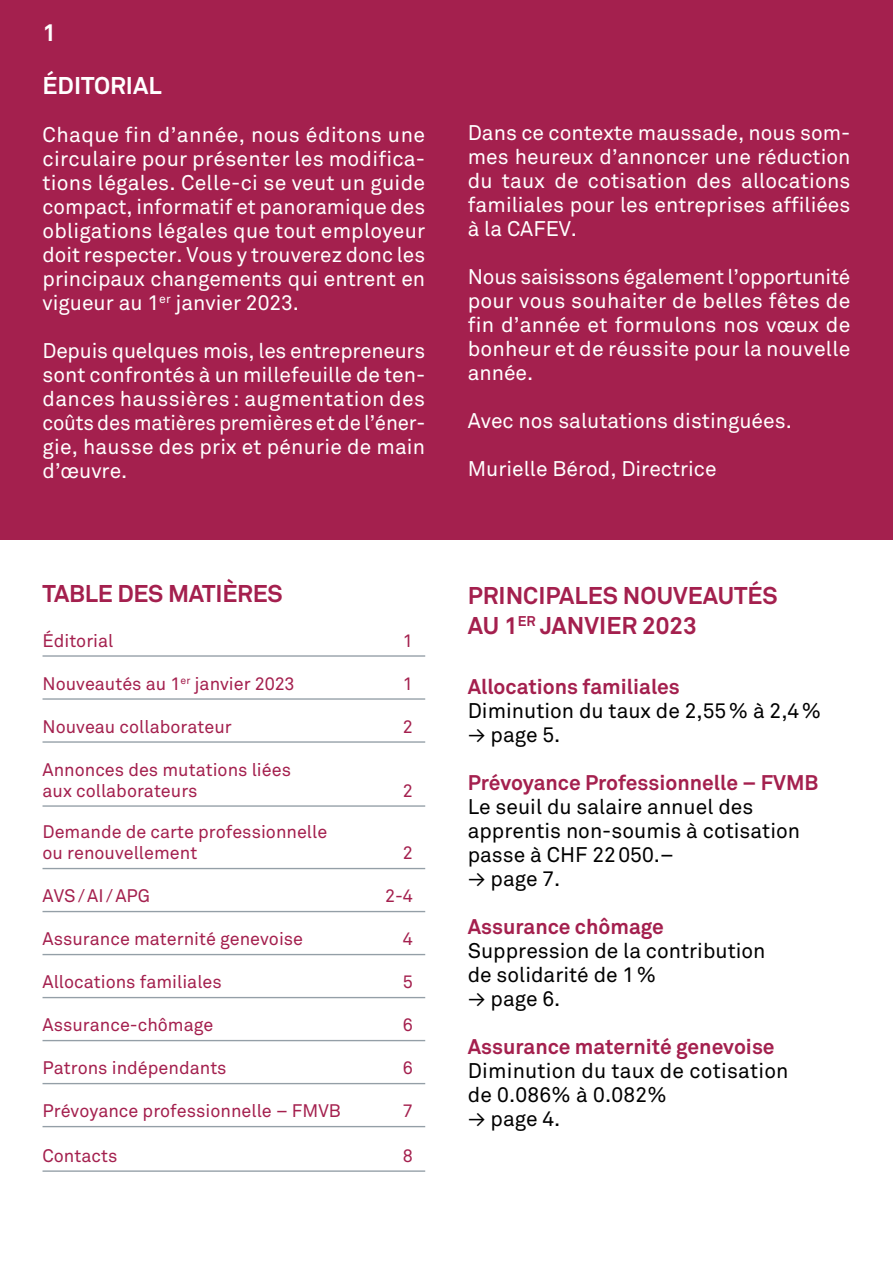
<style>
.page{position:relative;width:893px;height:1263px;background:#fff}
.page>*{position:absolute;margin:0;border:0;box-sizing:border-box;transform-origin:0 0}
.t1{font:700 24px/30px "Akkurat";color:#a4204e}
.t2{font:700 24px "Akkurat";color:#fff}
.t3{font:21px/24px "Akkurat";color:#fff;text-align:justify}
.t4{font:21px/24px "Akkurat";color:#000}
.t5{font:700 21px "Akkurat";color:#a4204e}
.t6{font:18px/21px "Akkurat";color:#a4204e}
</style>
<div class="page">
<div style="left:0;top:0;width:893px;height:60px;background:#a4204e"></div>
<div style="left:0;top:60px;width:893px;height:480px;background:#a4204e"></div>
<hr style="left:43px;top:655px;width:382px;height:2px;background:#949fa7">
<hr style="left:43px;top:698px;width:382px;height:2px;background:#949fa7">
<hr style="left:43px;top:741px;width:382px;height:2px;background:#949fa7">
<hr style="left:43px;top:805px;width:382px;height:2px;background:#949fa7">
<hr style="left:43px;top:868px;width:382px;height:1px;background:#949fa7">
<hr style="left:43px;top:911px;width:382px;height:1px;background:#949fa7">
<hr style="left:43px;top:954px;width:382px;height:1px;background:#949fa7">
<hr style="left:43px;top:997px;width:382px;height:1px;background:#949fa7">
<hr style="left:43px;top:1040px;width:382px;height:1px;background:#949fa7">
<hr style="left:43px;top:1083px;width:382px;height:1px;background:#949fa7">
<hr style="left:43px;top:1126px;width:382px;height:1px;background:#949fa7">
<hr style="left:43px;top:1170px;width:382px;height:2px;background:#949fa7">
<p class="t2" style="left:43px;top:17px;width:15px">1</p>
<p class="t2" style="left:43px;top:70px;width:121px">ÉDITORIAL</p>
<p class="t3" style="left:43px;top:123px;width:384px">Chaque fin d’année, nous éditons une circulaire pour présenter les modifica&shy;tions légales. Celle-ci se veut un guide compact, informatif et panoramique des obligations légales que tout employeur doit respecter. Vous y trouverez donc les principaux changements qui entrent en vigueur au 1<sup>er</sup> janvier 2023.</p>
<p class="t3" style="left:43px;top:339px;width:384px">Depuis quelques mois, les entrepreneurs sont confrontés à un millefeuille de ten&shy;dances haussières : augmentation des coûts des matières premières et de l’éner&shy;gie, hausse des prix et pénurie de main d’œuvre.</p>
<p class="t1" style="left:43px;top:579px;width:242px">TABLE DES MATIÈRES</p>
<p class="t6" style="left:43px;top:630px;width:72px">Éditorial</p>
<p class="t6" style="left:403px;top:630px;width:12px">1</p>
<p class="t6" style="left:43px;top:673px;width:253px">Nouveautés au 1<sup>er</sup> janvier 2023</p>
<p class="t6" style="left:403px;top:673px;width:12px">1</p>
<p class="t6" style="left:43px;top:716px;width:191px">Nouveau collaborateur</p>
<p class="t6" style="left:403px;top:716px;width:12px">2</p>
<p class="t6" style="left:43px;top:759px;width:250px">Annonces des mutations liées aux collaborateurs</p>
<p class="t6" style="left:403px;top:780px;width:12px">2</p>
<p class="t6" style="left:43px;top:822px;width:286px">Demande de carte professionnelle ou renouvellement</p>
<p class="t6" style="left:403px;top:843px;width:12px">2</p>
<p class="t6" style="left:43px;top:886px;width:109px">AVS/AI/APG</p>
<p class="t6" style="left:385px;top:886px;width:30px">2-4</p>
<p class="t6" style="left:43px;top:929px;width:262px">Assurance maternité genevoise</p>
<p class="t6" style="left:403px;top:929px;width:12px">4</p>
<p class="t6" style="left:43px;top:972px;width:181px">Allocations familiales</p>
<p class="t6" style="left:403px;top:972px;width:12px">5</p>
<p class="t6" style="left:43px;top:1015px;width:172px">Assurance-chômage</p>
<p class="t6" style="left:403px;top:1015px;width:12px">6</p>
<p class="t6" style="left:43px;top:1058px;width:186px">Patrons indépendants</p>
<p class="t6" style="left:403px;top:1058px;width:12px">6</p>
<p class="t6" style="left:43px;top:1101px;width:300px">Prévoyance professionnelle – FMVB</p>
<p class="t6" style="left:403px;top:1101px;width:12px">7</p>
<p class="t6" style="left:43px;top:1145px;width:76px">Contacts</p>
<p class="t6" style="left:403px;top:1145px;width:12px">8</p>
<p class="t3" style="left:468px;top:121px;width:384px">Dans ce contexte maussade, nous som&shy;mes heureux d’annoncer une réduction du taux de cotisation des allocations familiales pour les entreprises affiliées à la CAFEV.</p>
<p class="t3" style="left:468px;top:265px;width:384px">Nous saisissons également l’opportunité pour vous souhaiter de belles fêtes de fin d’année et formulons nos vœux de bonheur et de réussite pour la nouvelle année.</p>
<p class="t3" style="left:468px;top:409px;width:326px">Avec nos salutations distinguées.</p>
<p class="t3" style="left:468px;top:457px;width:250px">Murielle Bérod, Directrice</p>
<p class="t1" style="left:468px;top:581px;width:311px">PRINCIPALES NOUVEAUTÉS<br>AU 1<sup>ER</sup> JANVIER 2023</p>
<p class="t5" style="left:468px;top:673px;width:214px">Allocations familiales</p>
<p class="t4" style="left:468px;top:699px;width:355px">Diminution du taux de 2,55% à 2,4% ≥ page 5.</p>
<p class="t5" style="left:468px;top:769px;width:352px">Prévoyance Professionnelle – FVMB</p>
<p class="t4" style="left:468px;top:795px;width:334px">Le seuil du salaire annuel des apprentis non-soumis à cotisation passe à CHF 22050.–<br>≥ page 7.</p>
<p class="t5" style="left:468px;top:913px;width:198px">Assurance chômage</p>
<p class="t4" style="left:468px;top:939px;width:299px">Suppression de la contribution de solidarité de 1%<br>≥ page 6.</p>
<p class="t5" style="left:468px;top:1033px;width:308px">Assurance maternité genevoise</p>
<p class="t4" style="left:468px;top:1059px;width:322px">Diminution du taux de cotisation de 0.086% à 0.082%<br>≥ page 4.</p>
</div>
